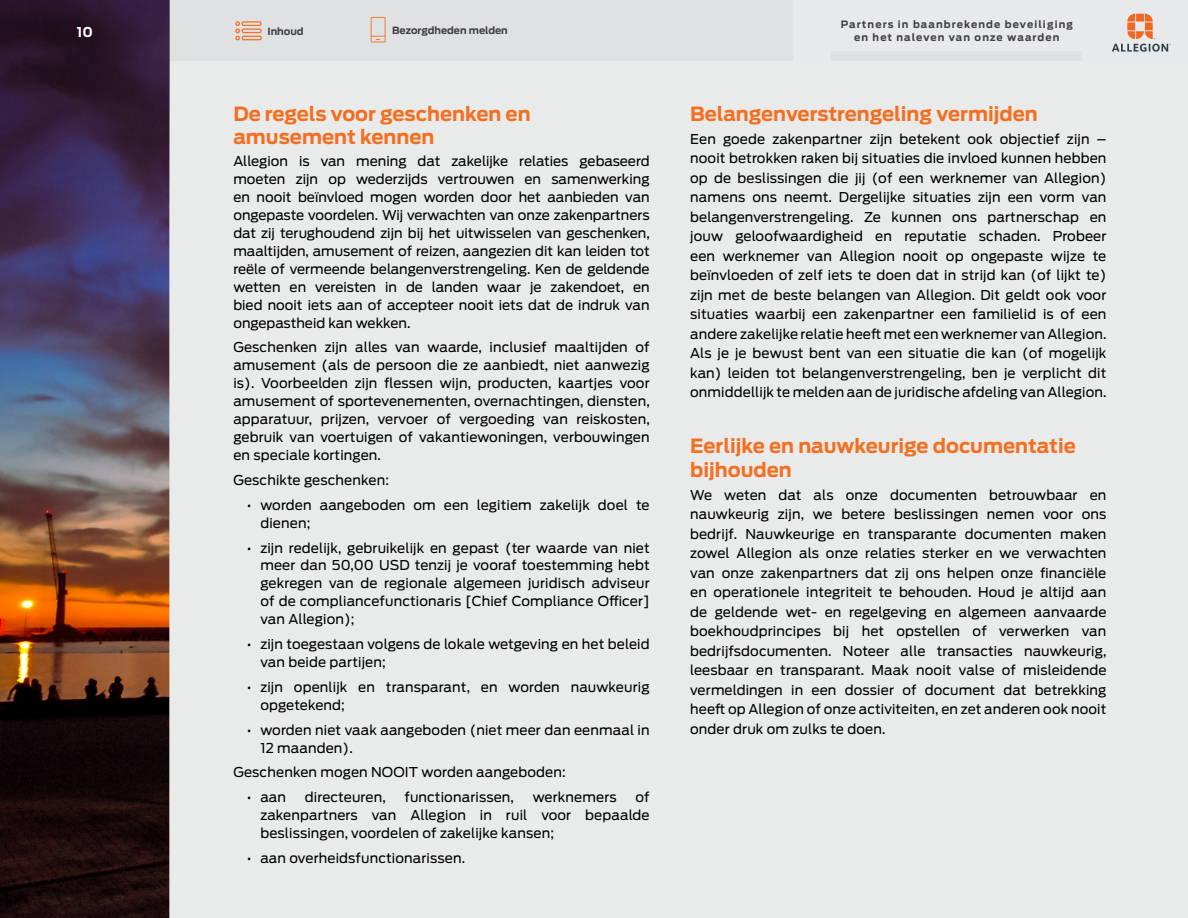
<style>
.page{position:relative;width:1188px;height:918px;background:#fff}
.page>*{position:absolute;margin:0;border:0;box-sizing:border-box;transform-origin:0 0}
.t1{font:700 19.5px/23.4px "Antenna";color:#f36f21}
.t2{font:13.5px/18px "Antenna";letter-spacing:.01em;color:#000;text-align:justify}
.t3{font:700 13.5px "Antenna";color:#fff}
.t4{font:700 10.05px/13.5px "Antenna";letter-spacing:.11em;color:#414042;text-align:center}
.t5{font:700 9.9px "Antenna";color:#414042}
</style>
<div class="page">
<img style="left:0;top:217px;width:170px;height:701px">
<div style="left:170px;top:0;width:1018px;height:918px;background:#e9eaea"></div>
<div style="left:831px;top:51px;width:252px;height:9px;background:#e0e1e2"></div>
<svg style="left:1112px;top:14px;width:59px;height:38px"></svg>
<svg style="left:0;top:0;width:170px;height:217px;background:#331e3d"></svg>
<svg style="left:235px;top:21px;width:27px;height:19px"></svg>
<svg style="left:371px;top:17px;width:15px;height:25px"></svg>
<p class="t3" style="left:77px;top:23px;width:18px">10</p>
<p class="t4" style="left:841px;top:17px;width:234px">Partners in baanbrekende beveiliging en het naleven van onze waarden</p>
<p class="t5" style="left:267px;top:25px;width:38px">Inhoud</p>
<p class="t5" style="left:392px;top:23px;width:117px">Bezorgdheden melden</p>
<h1 class="t1" style="left:233px;top:102px;width:299px">De regels voor geschenken en amusement kennen</h1>
<p class="t2" style="left:233px;top:151px;width:418px">Allegion is van mening dat zakelijke relaties gebaseerd moeten zijn op wederzijds vertrouwen en samenwerking en nooit beïnvloed mogen worden door het aanbieden van ongepaste voordelen. Wij verwachten van onze zakenpartners dat zij terughoudend zijn bij het uitwisselen van geschenken, maaltijden, amusement of reizen, aangezien dit kan leiden tot reële of vermeende belangenverstrengeling. Ken de geldende wetten en vereisten in de landen waar je zakendoet, en bied nooit iets aan of accepteer nooit iets dat de indruk van ongepastheid kan wekken.</p>
<p class="t2" style="left:233px;top:338px;width:418px">Geschenken zijn alles van waarde, inclusief maaltijden of amusement (als de persoon die ze aanbiedt, niet aanwezig is). Voorbeelden zijn flessen wijn, producten, kaartjes voor amusement of sportevenementen, overnachtingen, diensten, apparatuur, prijzen, vervoer of vergoeding van reiskosten, gebruik van voertuigen of vakantiewoningen, verbouwingen en speciale kortingen.</p>
<p class="t2" style="left:233px;top:471px;width:157px">Geschikte geschenken:</p>
<p class="t2" style="left:260px;top:496px;width:391px;text-indent:-14px">• worden aangeboden om een legitiem zakelijk doel te dienen;</p>
<p class="t2" style="left:260px;top:538px;width:391px;text-indent:-14px">• zijn redelijk, gebruikelijk en gepast (ter waarde van niet meer dan 50,00 USD tenzij je vooraf toestemming hebt gekregen van de regionale algemeen juridisch adviseur of de compliancefunctionaris [Chief Compliance Officer] van Allegion);</p>
<p class="t2" style="left:260px;top:635px;width:391px;text-indent:-14px">• zijn toegestaan volgens de lokale wetgeving en het beleid van beide partijen;</p>
<p class="t2" style="left:260px;top:678px;width:391px;text-indent:-14px">• zijn openlijk en transparant, en worden nauwkeurig opgetekend;</p>
<p class="t2" style="left:260px;top:721px;width:391px;text-indent:-14px">• worden niet vaak aangeboden (niet meer dan eenmaal in<br>12 maanden).</p>
<p class="t2" style="left:233px;top:763px;width:334px">Geschenken mogen NOOIT worden aangeboden:</p>
<p class="t2" style="left:247px;top:788px;width:41px">• aan</p>
<p class="t2" style="left:305px;top:788px;width:82px">directeuren,</p>
<p class="t2" style="left:405px;top:788px;width:111px">functionarissen,</p>
<p class="t2" style="left:533px;top:788px;width:85px">werknemers</p>
<p class="t2" style="left:260px;top:788px;width:391px;text-indent:375px">of zakenpartners van Allegion in ruil voor bepaalde beslissingen, voordelen of zakelijke kansen;</p>
<p class="t2" style="left:247px;top:849px;width:220px">• aan overheidsfunctionarissen.</p>
<h1 class="t1" style="left:690px;top:102px;width:349px">Belangenverstrengeling vermijden</h1>
<p class="t2" style="left:690px;top:129px;width:418px;line-height:19.5px">Een goede zakenpartner zijn betekent ook objectief zijn – nooit betrokken raken bij situaties die invloed kunnen hebben op de beslissingen die jij (of een werknemer van Allegion) namens ons neemt. Dergelijke situaties zijn een vorm van belangenverstrengeling. Ze kunnen ons partnerschap en jouw geloofwaardigheid en reputatie schaden. Probeer een werknemer van Allegion nooit op ongepaste wijze te beïnvloeden of zelf iets te doen dat in strijd kan (of lijkt te) zijn met de beste belangen van Allegion. Dit geldt ook voor situaties waarbij een zakenpartner een familielid is of een andere zakelijke relatie heeft met een werknemer van Allegion.<br>Als je je bewust bent van een situatie die kan (of mogelijk kan) leiden tot belangenverstrengeling, ben je verplicht dit onmiddellijk te melden aan de juridische afdeling van Allegion.</p>
<h1 class="t1" style="left:690px;top:434px;width:387px">Eerlijke en nauwkeurige documentatie bijhouden</h1>
<p class="t2" style="left:690px;top:485px;width:418px;line-height:19.5px">We weten dat als onze documenten betrouwbaar en nauwkeurig zijn, we betere beslissingen nemen voor ons bedrijf. Nauwkeurige en transparante documenten maken zowel Allegion als onze relaties sterker en we verwachten van onze zakenpartners dat zij ons helpen onze financiële en operationele integriteit te behouden. Houd je altijd aan de geldende wet- en regelgeving en algemeen aanvaarde boekhoudprincipes bij het opstellen of verwerken van bedrijfsdocumenten. Noteer alle transacties nauwkeurig, leesbaar en transparant. Maak nooit valse of misleidende vermeldingen in een dossier of document dat betrekking heeft op Allegion of onze activiteiten, en zet anderen ook nooit onder druk om zulks te doen.</p>
</div>
